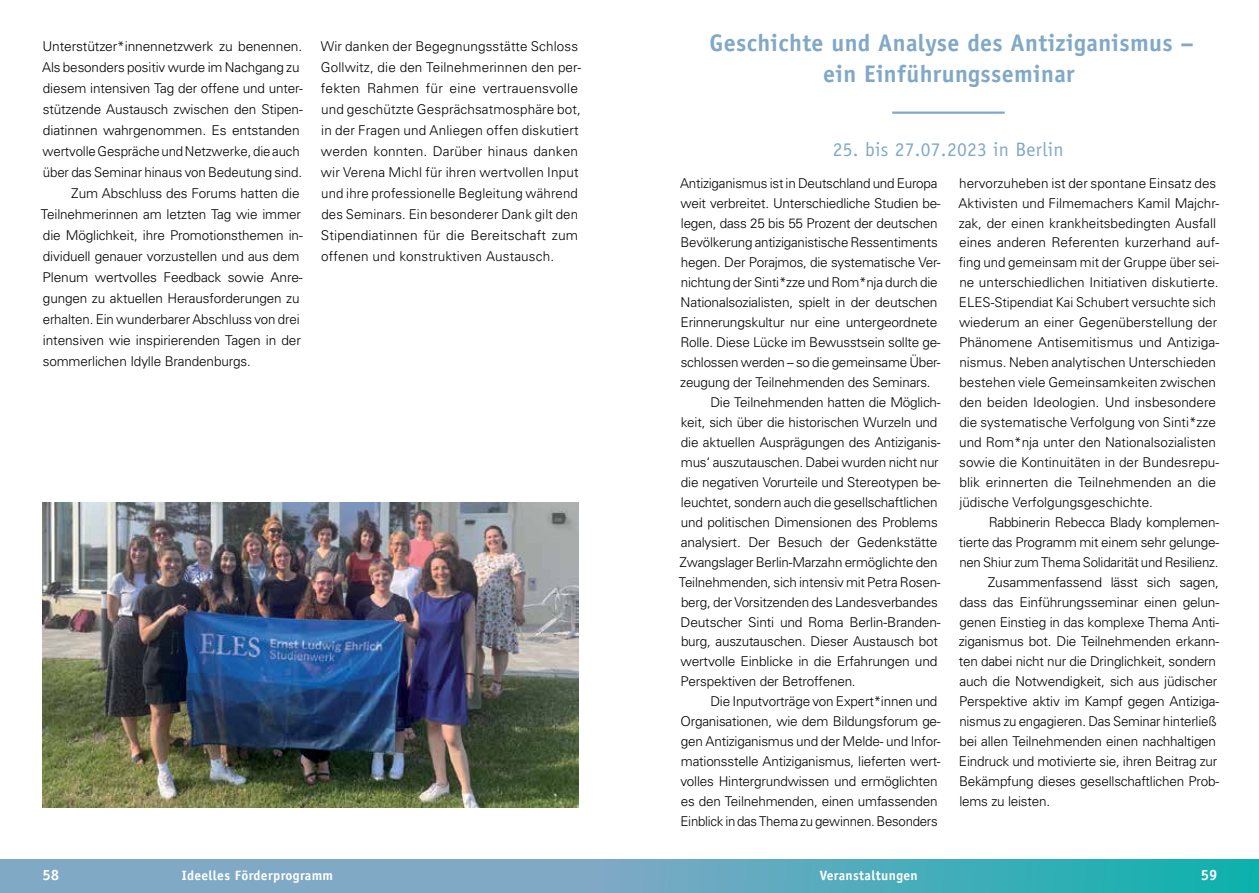
<style>
.page{position:relative;width:1259px;height:893px;background:#fff}
.page>*{position:absolute;margin:0;border:0;box-sizing:border-box;transform-origin:0 0}
.t1{font:700 24px/31.5px "Officina Sans";letter-spacing:.015em;color:#81a9c7;text-align:center}
.t2{font:19.5px "Officina Sans";letter-spacing:.015em;color:#81a9c7}
.t3{font:700 15px "Officina Serif";color:#fff}
.t4{font:300 13.5px/20px "Univers";letter-spacing:-.015em;color:#000}
.t5{font:300 13.5px/21px "Univers";letter-spacing:.01em;color:#000}
.t6{font:700 13.5px "Officina Sans";letter-spacing:.025em;color:#fff}
</style>
<div class="page">
<svg style="left:0;top:859px;width:1259px;height:34px;background:#61abbf"></svg>
<hr style="left:892px;top:112px;width:112px;height:2px;background:#81a9c7">
<img style="left:43px;top:503px;width:535px;height:305px">
<p class="t4" style="left:42px;top:36px;width:261px">Unterstützer*innennetzwerk zu benennen.</p>
<p class="t4" style="left:42px;top:57px;width:259px">Als besonders positiv wurde im Nachgang zu</p>
<p class="t4" style="left:43px;top:78px;width:261px">diesem intensiven Tag der offene und unter-</p>
<p class="t4" style="left:43px;top:99px;width:261px">stützende Austausch zwischen den Stipen-</p>
<p class="t4" style="left:43px;top:120px;width:258px">diatinnen wahrgenommen. Es entstanden</p>
<p class="t4" style="left:43px;top:141px;width:259px">wertvolle Gespräche und Netzwerke, die auch</p>
<p class="t4" style="left:43px;top:162px;width:261px">über das Seminar hinaus von Bedeutung sind.</p>
<p class="t4" style="left:71px;top:183px;width:230px">Zum Abschluss des Forums hatten die</p>
<p class="t4" style="left:41px;top:204px;width:261px">Teilnehmerinnen am letzten Tag wie immer</p>
<p class="t4" style="left:43px;top:225px;width:261px">die Möglichkeit, ihre Promotionsthemen in-</p>
<p class="t4" style="left:43px;top:246px;width:258px">dividuell genauer vorzustellen und aus dem</p>
<p class="t4" style="left:43px;top:267px;width:262px">Plenum wertvolles Feedback sowie Anre-</p>
<p class="t4" style="left:43px;top:288px;width:258px">gungen zu aktuellen Herausforderungen zu</p>
<p class="t4" style="left:43px;top:309px;width:258px">erhalten. Ein wunderbarer Abschluss von drei</p>
<p class="t4" style="left:43px;top:330px;width:259px">intensiven wie inspirierenden Tagen in der</p>
<p class="t4" style="left:43px;top:351px;width:210px">sommerlichen Idylle Brandenburgs.</p>
<p class="t5" style="left:321px;top:35px;width:262px">Wir danken der Begegnungsstätte Schloss Gollwitz, die den Teilnehmerinnen den per&shy;fekten Rahmen für eine vertrauensvolle und geschützte Gesprächsatmosphäre bot, in der Fragen und Anliegen offen diskutiert werden konnten. Darüber hinaus danken wir Verena Michl für ihren wertvollen Input und ihre professionelle Begleitung während des Seminars. Ein besonderer Dank gilt den Stipendiatinnen für die Bereitschaft zum offenen und konstruktiven Austausch.</p>
<h1 class="t1" style="left:709px;top:27px;width:486px">Geschichte und Analyse des Antiziganismus – ein Einführungsseminar</h1>
<h2 class="t2" style="left:833px;top:138px;width:232px">25. bis 27.07.2023 in Berlin</h2>
<p class="t4" style="left:680px;top:173px;width:259px">Antiziganismus ist in Deutschland und Europa</p>
<p class="t4" style="left:680px;top:193px;width:262px">weit verbreitet. Unterschiedliche Studien be-</p>
<p class="t4" style="left:681px;top:213px;width:258px">legen, dass 25 bis 55 Prozent der deutschen</p>
<p class="t4" style="left:680px;top:233px;width:259px">Bevölkerung antiziganistische Ressentiments</p>
<p class="t4" style="left:681px;top:253px;width:261px">hegen. Der Porajmos, die systematische Ver-</p>
<p class="t4" style="left:681px;top:273px;width:258px">nichtung der Sinti*zze und Rom*nja durch die</p>
<p class="t4" style="left:680px;top:293px;width:258px">Nationalsozialisten, spielt in der deutschen</p>
<p class="t4" style="left:680px;top:312px;width:258px">Erinnerungskultur nur eine untergeordnete</p>
<p class="t4" style="left:680px;top:332px;width:262px">Rolle. Diese Lücke im Bewusstsein sollte ge-</p>
<p class="t4" style="left:681px;top:352px;width:261px">schlossen werden – so die gemeinsame Über-</p>
<p class="t4" style="left:680px;top:372px;width:252px">zeugung der Teilnehmenden des Seminars.</p>
<p class="t4" style="left:710px;top:392px;width:232px">Die Teilnehmenden hatten die Möglich-</p>
<p class="t4" style="left:681px;top:412px;width:258px">keit, sich über die historischen Wurzeln und</p>
<p class="t4" style="left:681px;top:432px;width:261px">die aktuellen Ausprägungen des Antiziganis-</p>
<p class="t4" style="left:681px;top:452px;width:259px">mus‘ auszutauschen. Dabei wurden nicht nur</p>
<p class="t4" style="left:681px;top:472px;width:261px">die negativen Vorurteile und Stereotypen be-</p>
<p class="t4" style="left:681px;top:492px;width:258px">leuchtet, sondern auch die gesellschaftlichen</p>
<p class="t4" style="left:681px;top:512px;width:258px">und politischen Dimensionen des Problems</p>
<p class="t4" style="left:681px;top:532px;width:258px">analysiert. Der Besuch der Gedenkstätte</p>
<p class="t4" style="left:679px;top:552px;width:260px">Zwangslager Berlin-Marzahn ermöglichte den</p>
<p class="t4" style="left:679px;top:572px;width:263px">Teilnehmenden, sich intensiv mit Petra Rosen-</p>
<p class="t4" style="left:681px;top:592px;width:258px">berg, der Vorsitzenden des Landesverbandes</p>
<p class="t4" style="left:680px;top:612px;width:261px">Deutscher Sinti und Roma Berlin-Branden-</p>
<p class="t4" style="left:681px;top:632px;width:258px">burg, auszutauschen. Dieser Austausch bot</p>
<p class="t4" style="left:680px;top:652px;width:258px">wertvolle Einblicke in die Erfahrungen und</p>
<p class="t4" style="left:680px;top:672px;width:177px">Perspektiven der Betroffenen.</p>
<p class="t4" style="left:710px;top:692px;width:228px">Die Inputvorträge von Expert*innen und</p>
<p class="t4" style="left:680px;top:711px;width:262px">Organisationen, wie dem Bildungsforum ge-</p>
<p class="t4" style="left:681px;top:731px;width:261px">gen Antiziganismus und der Melde- und Infor-</p>
<p class="t4" style="left:681px;top:751px;width:261px">mationsstelle Antiziganismus, lieferten wert-</p>
<p class="t4" style="left:680px;top:771px;width:259px">volles Hintergrundwissen und ermöglichten</p>
<p class="t4" style="left:681px;top:791px;width:258px">es den Teilnehmenden, einen umfassenden</p>
<p class="t4" style="left:680px;top:811px;width:259px">Einblick in das Thema zu gewinnen. Besonders</p>
<p class="t4" style="left:958px;top:173px;width:262px">hervorzuheben ist der spontane Einsatz des Aktivisten und Filmemachers Kamil Majchr&shy;zak, der einen krankheitsbedingten Ausfall eines anderen Referenten kurzerhand auf&shy;fing und gemeinsam mit der Gruppe über sei&shy;ne unterschiedlichen Initiativen diskutierte.<br>ELES-Stipendiat Kai Schubert versuchte sich wiederum an einer Gegenüberstellung der Phänomene Antisemitismus und Antiziga&shy;nismus. Neben analytischen Unterschieden bestehen viele Gemeinsamkeiten zwischen den beiden Ideologien. Und insbesondere die systematische Verfolgung von Sinti*zze und Rom*nja unter den Nationalsozialisten sowie die Kontinuitäten in der Bundesrepu&shy;blik erinnerten die Teilnehmenden an die jüdische Verfolgungsgeschichte.</p>
<p class="t4" style="left:988px;top:512px;width:232px">Rabbinerin Rebecca Blady komplemen-</p>
<p class="t4" style="left:959px;top:532px;width:262px">tierte das Programm mit einem sehr gelunge-</p>
<p class="t4" style="left:959px;top:552px;width:261px">nen Shiur zum Thema Solidarität und Resilienz.</p>
<p class="t4" style="left:987px;top:572px;width:233px">Zusammenfassend lässt sich sagen,</p>
<p class="t4" style="left:959px;top:592px;width:261px">dass das Einführungsseminar einen gelun-</p>
<p class="t4" style="left:959px;top:612px;width:261px">genen Einstieg in das komplexe Thema Anti-</p>
<p class="t4" style="left:958px;top:632px;width:262px">ziganismus bot. Die Teilnehmenden erkann-</p>
<p class="t4" style="left:959px;top:652px;width:259px">ten dabei nicht nur die Dringlichkeit, sondern</p>
<p class="t4" style="left:959px;top:672px;width:259px">auch die Notwendigkeit, sich aus jüdischer</p>
<p class="t4" style="left:959px;top:692px;width:262px">Perspektive aktiv im Kampf gegen Antiziga-</p>
<p class="t4" style="left:959px;top:711px;width:259px">nismus zu engagieren. Das Seminar hinterließ</p>
<p class="t4" style="left:959px;top:731px;width:258px">bei allen Teilnehmenden einen nachhaltigen</p>
<p class="t4" style="left:959px;top:751px;width:260px">Eindruck und motivierte sie, ihren Beitrag zur</p>
<p class="t4" style="left:959px;top:771px;width:262px">Bekämpfung dieses gesellschaftlichen Prob-</p>
<p class="t4" style="left:959px;top:791px;width:92px">lems zu leisten.</p>
<p class="t3" style="left:43px;top:866px;width:18px">58</p>
<p class="t6" style="left:182px;top:867px;width:153px">Ideelles Förderprogramm</p>
<p class="t6" style="left:820px;top:867px;width:99px">Veranstaltungen</p>
<p class="t3" style="left:1200px;top:866px;width:18px">59</p>
</div>
